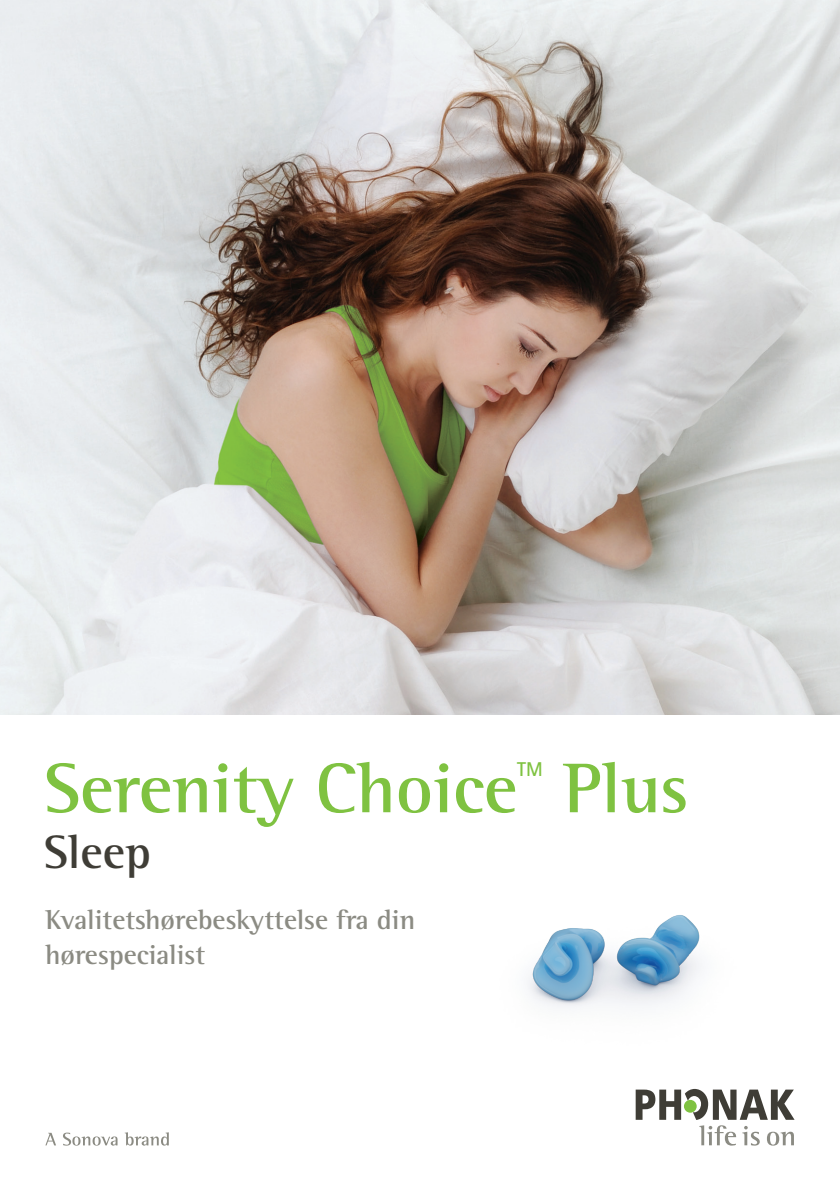
<style>
.page{position:relative;width:840px;height:1191px;background:#fff}
.page>*{position:absolute;margin:0;border:0;box-sizing:border-box;transform-origin:0 0}
.PHO_Lead_Quote_36pt{font:700 72px "Rotis Semi Serif Pro";color:#7fc241}
.PHO_Lead_Quote_24pt{font:700 48px "Rotis Semi Serif Pro";color:#3f3d36}
.PHO_Lead_Quote_14pt{font:700 28px/35px "Rotis Semi Serif Pro";color:#8b8b83}
.PHO_Lead_Quote_36pt-2{font:700 20px "Rotis Sans Serif Pro";color:#7fc241}
</style>
<div class="page">
<img style="left:0;top:0;width:839px;height:714px">
<img style="left:528px;top:915px;width:173px;height:92px">
<svg style="left:45px;top:1132px;width:11px;height:13px"></svg>
<svg style="left:63px;top:1132px;width:54px;height:13px"></svg>
<svg style="left:125px;top:1132px;width:44px;height:13px"></svg>
<svg style="left:635px;top:1089px;width:159px;height:56px"></svg>
<p class="PHO_Lead_Quote_36pt" style="left:44px;top:744px;width:474px">Serenity Choice</p>
<p class="PHO_Lead_Quote_36pt-2" style="left:517px;top:757px;width:27px">TM</p>
<p class="PHO_Lead_Quote_36pt" style="left:563px;top:744px;width:127px">Plus</p>
<p class="PHO_Lead_Quote_24pt" style="left:44px;top:823px;width:108px">Sleep</p>
<p class="PHO_Lead_Quote_14pt" style="left:45px;top:902px;width:371px">Kvalitetshørebeskyttelse fra din hørespecialist</p>
</div>
